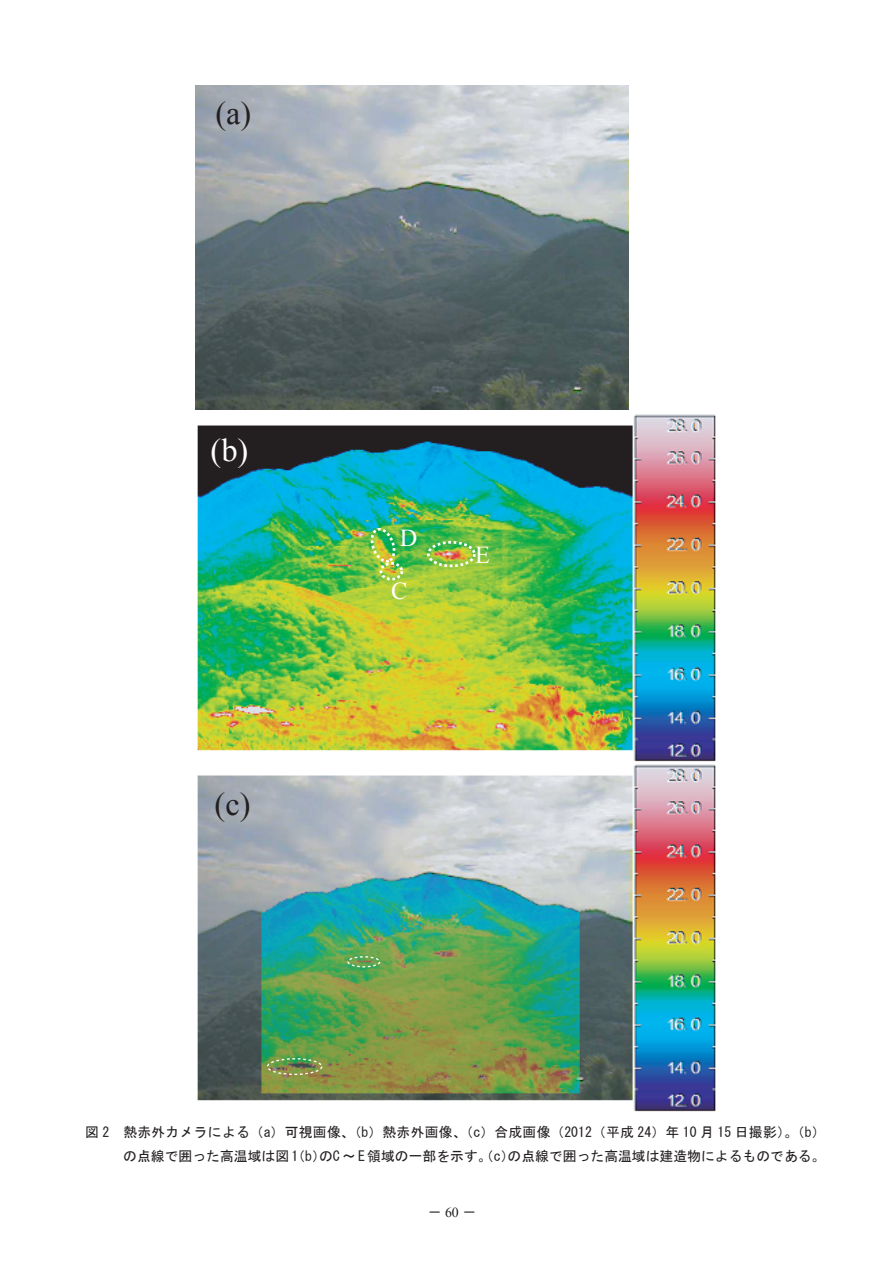
<style>
.page{position:relative;width:893px;height:1263px;background:#fff}
.page>*{position:absolute;margin:0;border:0;box-sizing:border-box;transform-origin:0 0}
.t1{font:32.4px "Times New Roman";color:#231f20}
.t2{font:32.4px "Times New Roman";color:#fff}
.t3{font:24.3px/52.8px "Times New Roman";color:#fff;text-align:center}
.t4{font:13.8px/24.2px "MS Gothic";color:#231f20;text-align:right}
.s1{font-family:"Times New Roman"}
</style>
<div class="page">
<img style="left:196px;top:85px;width:432px;height:324px">
<img style="left:197px;top:414px;width:519px;height:348px">
<div style="left:427px;top:541px;width:49px;height:26px;border:3px dashed #fff;border-radius:50%"></div>
<svg style="left:367px;top:524px;width:32px;height:40px"></svg>
<div style="left:380px;top:562px;width:23px;height:18px;border:3px dashed #fff;border-radius:50%"></div>
<img style="left:197px;top:764px;width:519px;height:348px">
<div style="left:347px;top:956px;width:33px;height:11px;border:1px dashed #fff;border-radius:50%"></div>
<div style="left:267px;top:1058px;width:55px;height:17px;border:1px dashed #fff;border-radius:50%"></div>
<h1 class="t1" style="left:215px;top:91px;width:37px">(a)</h1>
<h1 class="t2" style="left:211px;top:428px;width:39px">(b)</h1>
<h1 class="t1" style="left:215px;top:782px;width:37px">(c)</h1>
<h2 class="t3" style="left:391px;top:511px;width:28px">D<br>C</h2>
<h2 class="t3" style="left:475px;top:528px;width:16px">E</h2>
<p class="t4" style="left:85px;top:1120px;width:742px">図 2　熱赤外カメラによる（a）可視画像、（b）熱赤外画像、（c）合成画像（2012（平成 24）年 10 月 15 日撮影）。（b）の点線で囲った高温域は図 1（b）のC ～ E 領域の一部を示す。（c）の点線で囲った高温域は建造物によるものである。</p>
<p class="t4" style="left:428px;top:1200px;width:50px">－<span class="s1">60</span>－</p>
</div>
